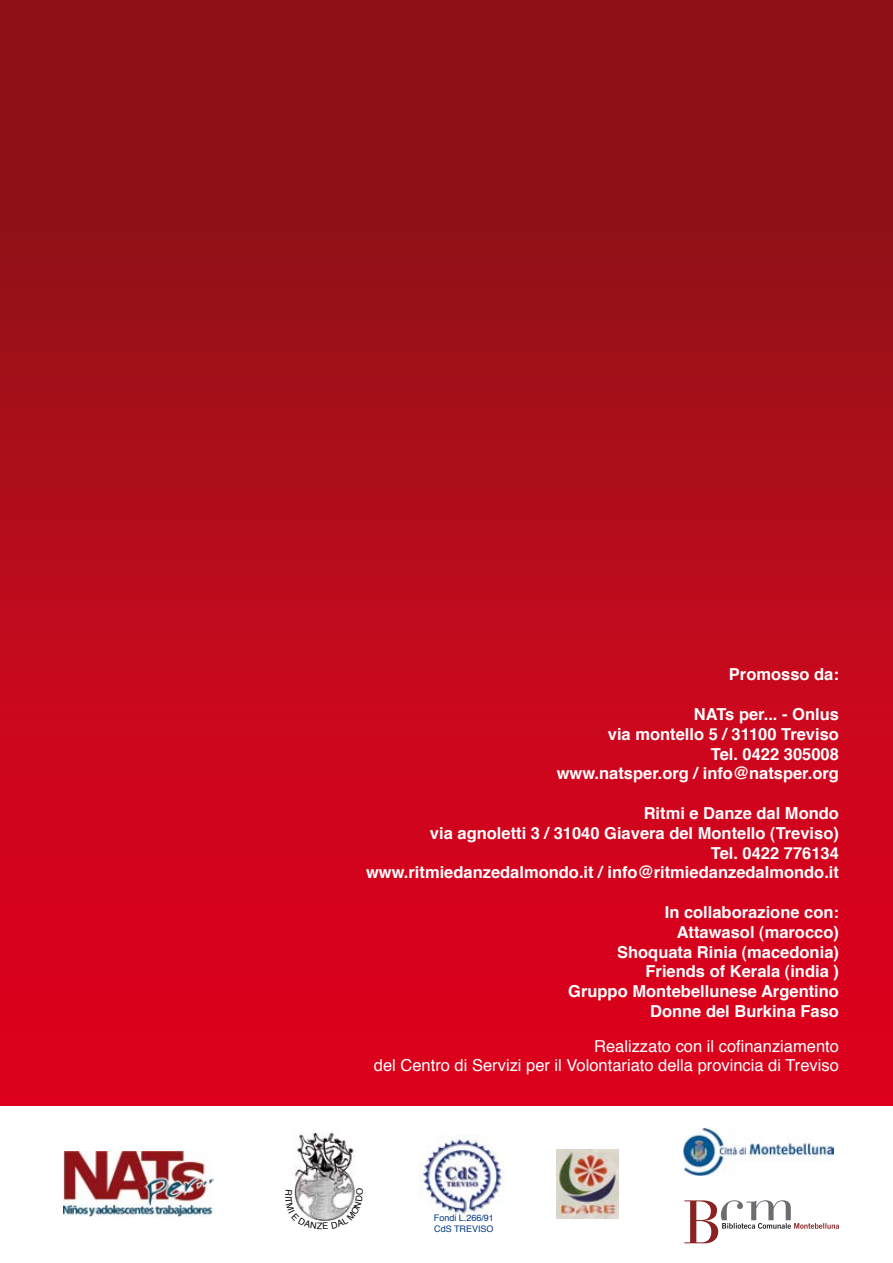
<style>
.page{position:relative;width:893px;height:1263px;background:#fff}
.page>*{position:absolute;margin:0;border:0;box-sizing:border-box;transform-origin:0 0}
.t1{font:700 16.5px/19.8px "Helvetica";color:#fff;text-align:right}
.t2{font:16.5px/19.8px "Helvetica";color:#fff;text-align:right}
.t3{font:9px/10.8px "Helvetica";color:#003882}
</style>
<div class="page">
<div style="left:0;top:0;width:893px;height:1106px;background:linear-gradient(to bottom,#841517,#e6001e)"></div>
<img style="left:64px;top:1152px;width:149px;height:64px">
<img style="left:683px;top:1127px;width:150px;height:49px">
<img style="left:557px;top:1149px;width:61px;height:70px">
<img style="left:295px;top:1131px;width:61px;height:57px">
<img style="left:419px;top:1135px;width:85px;height:80px">
<svg style="left:684px;top:1200px;width:155px;height:43px"></svg>
<svg style="left:294px;top:1188px;width:61px;height:33px"></svg>
<p class="t1" style="left:729px;top:664px;width:112px">Promosso da:</p>
<p class="t1" style="left:557px;top:703px;width:284px">NATs per... - Onlus<br>via montello 5 / 31100 Treviso<br>Tel. 0422 305008<br>www.natsper.org / info@natsper.org</p>
<p class="t1" style="left:366px;top:802px;width:474px">Ritmi e Danze dal Mondo<br>via agnoletti 3 / 31040 Giavera del Montello (Treviso)<br>Tel. 0422 776134<br>www.ritmiedanzedalmondo.it / info@ritmiedanzedalmondo.it</p>
<p class="t1" style="left:568px;top:901px;width:272px">In collaborazione con:<br>Attawasol (marocco)<br>Shoquata Rinia (macedonia)<br>Friends of Kerala (india )<br>Gruppo Montebellunese Argentino<br>Donne del Burkina Faso</p>
<p class="t2" style="left:374px;top:1035px;width:467px">Realizzato con il cofinanziamento<br>del Centro di Servizi per il Volontariato della provincia di Treviso</p>
<p class="t3" style="left:434px;top:1212px;width:61px">Fondi L.266/91<br>CdS TREVISO</p>
</div>
